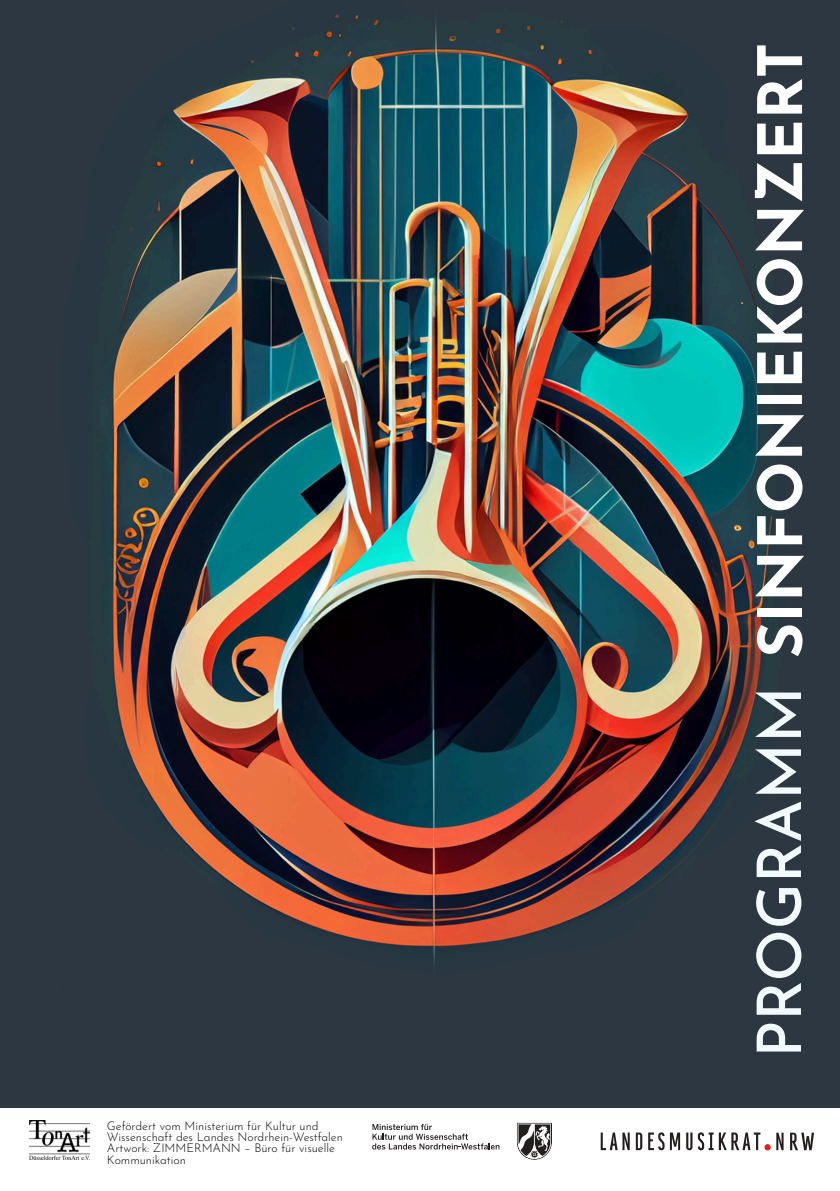
<style>
.page{position:relative;width:840px;height:1191px;background:#fff}
.page>*{position:absolute;margin:0;border:0;box-sizing:border-box;transform-origin:0 0}
.t1{font:700 61px "Josefin Sans";color:#fff}
.t2{font:500 61px "Josefin Sans";color:#f2fafe}
.t3{font:300 12px/11.4px "Josefin Sans";color:#000}
</style>
<div class="page">
<img style="left:0;top:0;width:839px;height:1107px">
<svg style="left:600px;top:1132px;width:29px;height:18px"></svg>
<svg style="left:635px;top:1132px;width:44px;height:18px"></svg>
<svg style="left:686px;top:1132px;width:97px;height:18px"></svg>
<svg style="left:790px;top:1132px;width:23px;height:18px"></svg>
<img style="left:30px;top:1120px;width:60px;height:39px">
<svg style="left:517px;top:1122px;width:34px;height:37px"></svg>
<svg style="left:372px;top:1124px;width:127px;height:25px"></svg>
<p class="t3" style="left:107px;top:1121px;width:237px">Gefördert vom Ministerium für Kultur und Wissenschaft des Landes Nordrhein-Westfalen Artwork: ZIMMERMANN – Büro für visuelle Kommunikation</p>
<h1 class="t1" style="left:755px;top:658px;width:617px;rotate:-90deg">SINFONIEKONZERT</h1>
<h1 class="t2" style="left:754px;top:1057px;width:373px;rotate:-90deg">PROGRAMM</h1>
</div>
